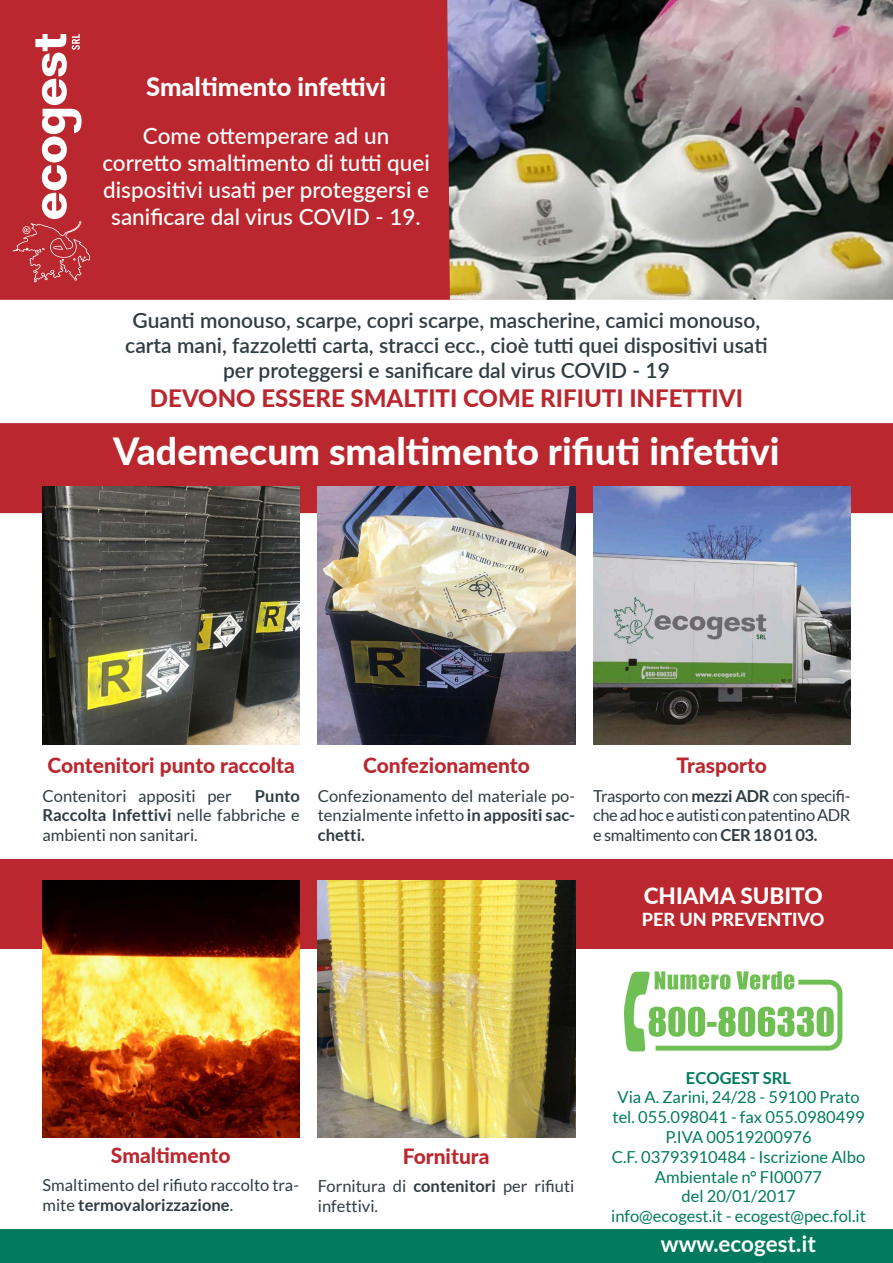
<style>
.page{position:relative;width:893px;height:1263px;background:#fff}
.page>*{position:absolute;margin:0;border:0;box-sizing:border-box;transform-origin:0 0}
.t1{font:800 37.5px "Lato";color:#fff}
.t2{font:800 25.5px "Lato";color:#fff}
.t3{font:800 24px "Lato";color:#bb272e}
.t4{font:500 22.5px/27px "Lato";color:#fff;text-align:center}
.t5{font:700 22.5px "Lato";color:#fff}
.t6{font:800 22.5px "Lato";color:#fff}
.t7{font:600 21px "Lato";color:#2f3c42}
.Titolo{font:800 21px "Lato";color:#bb272e}
.t8{font:800 18px "Lato";color:#fff}
.t9{font:16.5px/19.8px "Lato";color:#2f3c42;text-align:justify}
.t10{font:16.5px/19.8px "Lato";color:#017a5e;text-align:center}
.t11{font:700 16.5px "Lato";color:#017a5e}
.s1{font-weight:700}
</style>
<div class="page">
<div style="left:1px;top:860px;width:891px;height:88px;background:#bb272e"></div>
<div style="left:0;top:859px;width:893px;height:90px;border:2px solid #bb272e"></div>
<div style="left:1px;top:424px;width:891px;height:88px;background:#bb272e"></div>
<div style="left:0;top:423px;width:893px;height:90px;border:2px solid #bb272e"></div>
<div style="left:1px;top:1px;width:463px;height:298px;background:#bb272e"></div>
<div style="left:0;top:0;width:465px;height:300px;border:2px solid #bb272e"></div>
<div style="left:0;top:1230px;width:893px;height:33px;background:#017a5e"></div>
<img style="left:447px;top:0;width:446px;height:300px">
<img style="left:43px;top:487px;width:257px;height:257px">
<img style="left:318px;top:487px;width:257px;height:257px">
<img style="left:593px;top:487px;width:257px;height:257px">
<img style="left:43px;top:880px;width:257px;height:257px">
<img style="left:318px;top:880px;width:257px;height:257px">
<svg style="left:624px;top:971px;width:218px;height:80px"></svg>
<svg style="left:13px;top:34px;width:77px;height:248px"></svg>
<p class="t2" style="left:146px;top:67px;width:241px">Smaltimento infettivi</p>
<p class="t4" style="left:102px;top:122px;width:329px">Come ottemperare ad un corretto smaltimento di tutti quei</p>
<p class="t4" style="left:103px;top:176px;width:327px">dispositivi usati per proteggersi e sanificare dal virus COVID - 19.</p>
<p class="t7" style="left:133px;top:305px;width:629px">Guanti monouso, scarpe, copri scarpe, mascherine, camici monouso,</p>
<p class="t7" style="left:125px;top:330px;width:644px">carta mani, fazzoletti carta, stracci ecc., cioè tutti quei dispositivi usati</p>
<p class="t7" style="left:223px;top:356px;width:448px">per proteggersi e sanificare dal virus COVID - 19</p>
<p class="t3" style="left:150px;top:381px;width:594px">DEVONO ESSERE SMALTITI COME RIFIUTI INFETTIVI</p>
<p class="t1" style="left:113px;top:423px;width:668px">Vademecum smaltimento rifiuti infettivi</p>
<p class="Titolo" style="left:47px;top:750px;width:249px">Contenitori punto raccolta</p>
<p class="t9" style="left:43px;top:786px;width:191px">Contenitori appositi per</p>
<p class="t9" style="left:43px;top:786px;width:259px;text-indent:212px"><span class="s1">Punto Raccolta Infettivi</span> nelle fabbriche e ambienti non sanitari.</p>
<p class="Titolo" style="left:363px;top:750px;width:168px">Confezionamento</p>
<p class="t9" style="left:318px;top:786px;width:259px">Confezionamento del materiale po&shy;tenzialmente infetto <span class="s1">in appositi sac&shy;chetti.</span></p>
<p class="Titolo" style="left:677px;top:750px;width:92px">Trasporto</p>
<p class="t9" style="left:593px;top:786px;width:259px">Trasporto con <span class="s1">mezzi ADR</span> con specifi&shy;che ad hoc e autisti con patentino ADR e smaltimento con <span class="s1">CER 18 01 03.</span></p>
<p class="t6" style="left:644px;top:879px;width:180px">CHIAMA SUBITO</p>
<p class="t8" style="left:642px;top:906px;width:184px">PER UN PREVENTIVO</p>
<p class="Titolo" style="left:111px;top:1140px;width:121px">Smaltimento</p>
<p class="t9" style="left:43px;top:1175px;width:258px">Smaltimento del rifiuto raccolto tra&shy;mite <span class="s1">termovalorizzazione</span>.</p>
<p class="Titolo" style="left:403px;top:1140px;width:88px">Fornitura</p>
<p class="t9" style="left:318px;top:1176px;width:258px">Fornitura di <span class="s1">contenitori</span> per rifiuti infettivi.</p>
<p class="t11" style="left:686px;top:1068px;width:107px">ECOGEST SRL</p>
<p class="t10" style="left:617px;top:1087px;width:244px">Via A. Zarini, 24/28 - 59100 Prato</p>
<p class="t10" style="left:612px;top:1107px;width:254px">tel. 055.098041 - fax 055.0980499<br>P.IVA 00519200976</p>
<p class="t10" style="left:612px;top:1147px;width:255px">C.F. 03793910484 - Iscrizione Albo<br>Ambientale n° FI00077</p>
<p class="t10" style="left:681px;top:1186px;width:116px">del 20/01/2017</p>
<p class="t10" style="left:611px;top:1206px;width:256px">info@ecogest.it - ecogest@pec.fol.it</p>
<p class="t5" style="left:661px;top:1231px;width:157px">www.ecogest.it</p>
</div>
